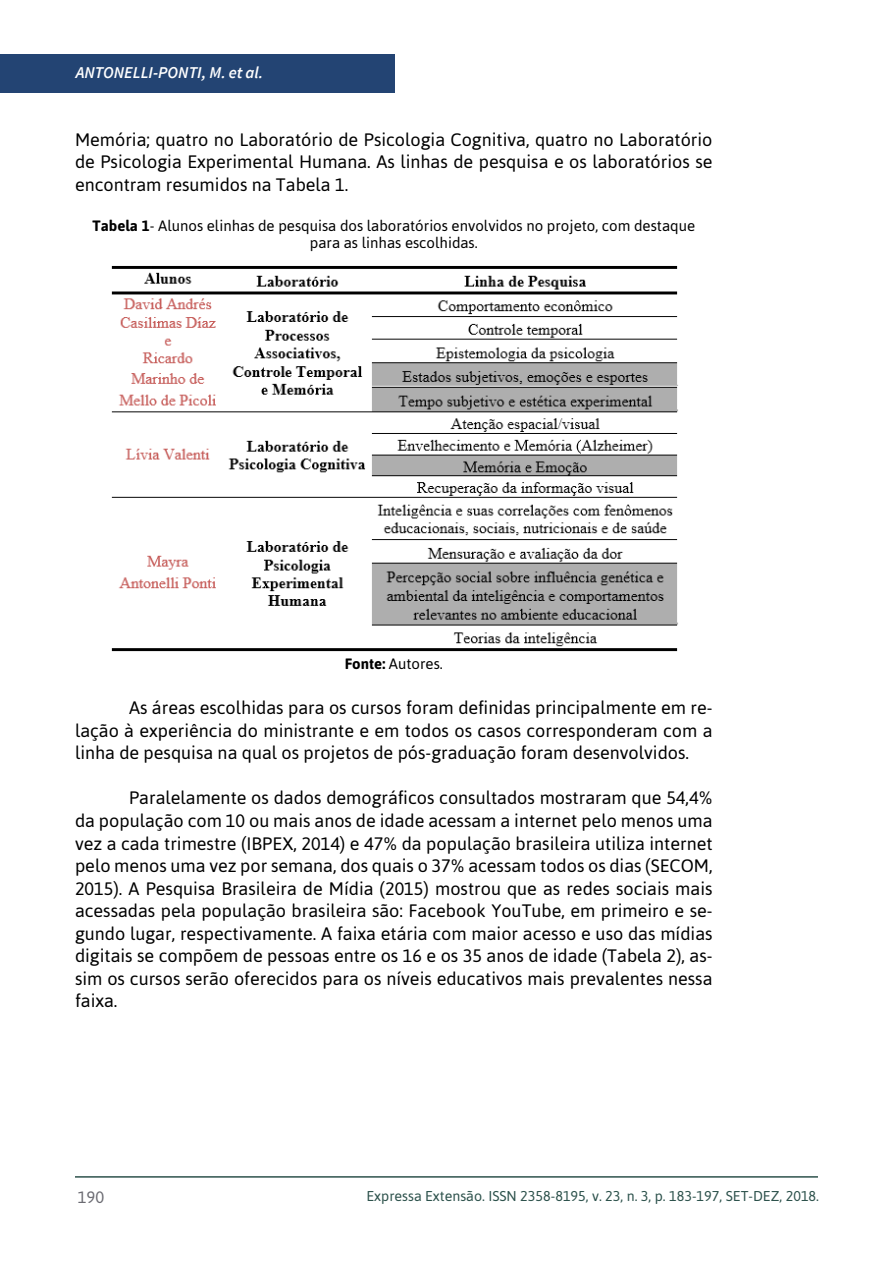
<style>
.page{position:relative;width:893px;height:1263px;background:#fff}
.page>*{position:absolute;margin:0;border:0;box-sizing:border-box;transform-origin:0 0}
.t1{font:18px/22.5px "Asap";color:#000;text-align:justify}
.t2{font:italic 600 16.5px "Source Sans Pro";color:#fff}
.t3{font:16.5px "Asap";color:#6b6b72}
.t4{font:15px "Asap";color:#000}
.t5{font:14.25px "Asap";color:#2d524c}
.s1{font-weight:700}
</style>
<div class="page">
<div style="left:0;top:54px;width:394px;height:38px;background:#234473"></div>
<hr style="left:75px;top:1176px;width:743px;height:2px;background:#2d524c">
<img style="left:111px;top:266px;width:567px;height:386px">
<p class="t2" style="left:76px;top:63px;width:189px">ANTONELLI-PONTI, M. et al.</p>
<p class="t1" style="left:75px;top:128px;width:639px">Memória; quatro no Laboratório de Psicologia Cognitiva, quatro no Laboratório de Psicologia Experimental Humana. As linhas de pesquisa e os laboratórios se encontram resumidos na Tabela 1.</p>
<p class="t4" style="left:92px;top:217px;width:604px"><span class="s1">Tabela 1</span>- Alunos elinhas de pesquisa dos laboratórios envolvidos no projeto, com destaque</p>
<p class="t4" style="left:310px;top:234px;width:170px">para as linhas escolhidas.</p>
<p class="t4" style="left:345px;top:655px;width:100px"><span class="s1">Fonte:</span> Autores.</p>
<p class="t1" style="left:75px;top:697px;width:639px;text-indent:54px">As áreas escolhidas para os cursos foram definidas principalmente em re&shy;lação à experiência do ministrante e em todos os casos corresponderam com a linha de pesquisa na qual os projetos de pós-graduação foram desenvolvidos.</p>
<p class="t1" style="left:75px;top:787px;width:639px;text-indent:54px">Paralelamente os dados demográficos consultados mostraram que 54,4% da população com 10 ou mais anos de idade acessam a internet pelo menos uma vez a cada trimestre (IBPEX, 2014) e 47% da população brasileira utiliza internet pelo menos uma vez por semana, dos quais o 37% acessam todos os dias (SECOM, 2015). A Pesquisa Brasileira de Mídia (2015) mostrou que as redes sociais mais acessadas pela população brasileira são: Facebook YouTube, em primeiro e se&shy;gundo lugar, respectivamente. A faixa etária com maior acesso e uso das mídias digitais se compõem de pessoas entre os 16 e os 35 anos de idade (Tabela 2), as&shy;sim os cursos serão oferecidos para os níveis educativos mais prevalentes nessa faixa.</p>
<p class="t3" style="left:78px;top:1188px;width:28px">190</p>
<p class="t5" style="left:366px;top:1188px;width:454px">Expressa Extensão. ISSN 2358-8195, v. 23, n. 3, p. 183-197, SET-DEZ, 2018.</p>
</div>
